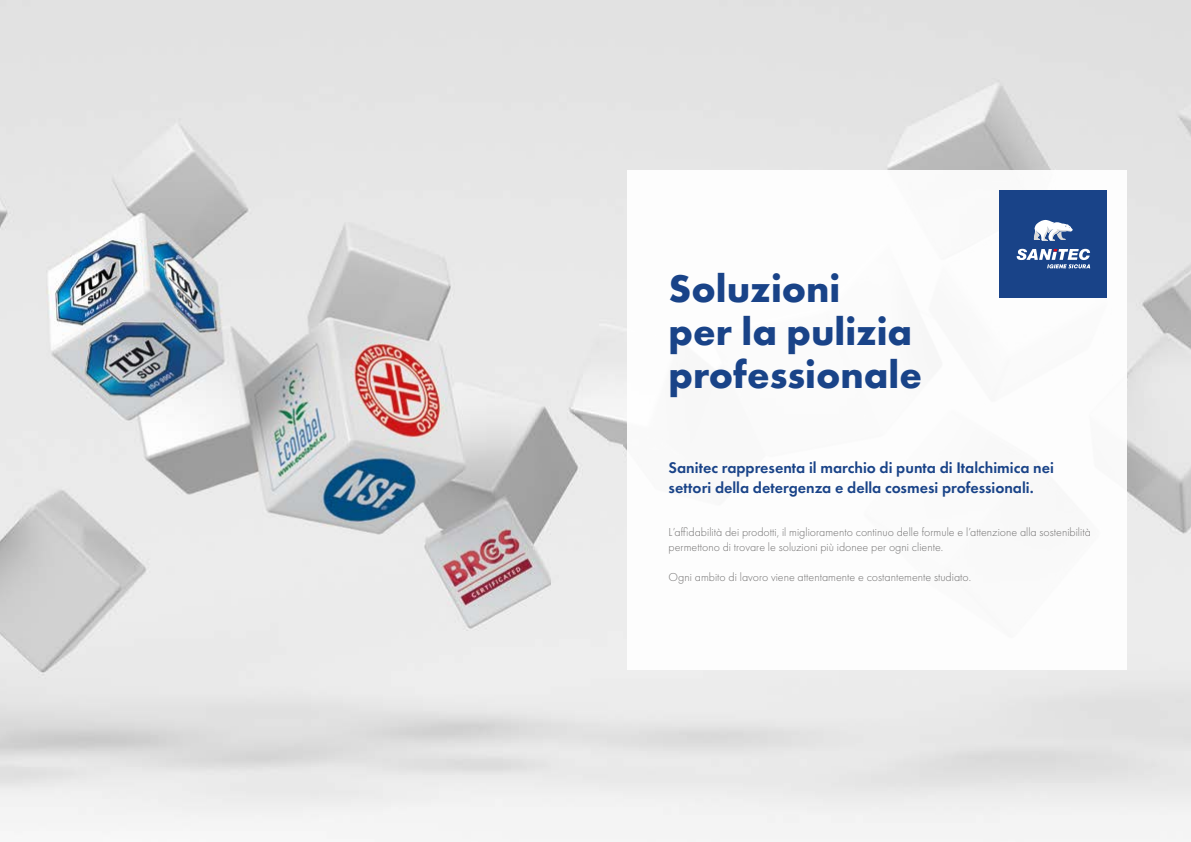
<style>
.page{position:relative;width:1191px;height:842px;background:#fff}
.page>*{position:absolute;margin:0;border:0;box-sizing:border-box;transform-origin:0 0}
.t1{font:700 40px/43px "Futura PT";color:#194388}
.t2{font:600 16px/19.2px "Futura PT";color:#194388}
.t3{font:300 12px/15px "Futura PT";color:#706f6f}
</style>
<div class="page">
<img style="left:0;top:0;width:1191px;height:842px">
<div style="left:626px;top:170px;width:500px;height:500px;background:#fff"></div>
<div style="left:999px;top:190px;width:108px;height:107px;background:#194388"></div>
<svg style="left:1033px;top:220px;width:39px;height:21px"></svg>
<svg style="left:1016px;top:249px;width:74px;height:19px"></svg>
<h1 class="t1" style="left:668px;top:266px;width:255px">Soluzioni<br>per la pulizia professionale</h1>
<h2 class="t2" style="left:668px;top:458px;width:387px">Sanitec rappresenta il marchio di punta di Italchimica nei settori della detergenza e della cosmesi professionali.</h2>
<p class="t3" style="left:668px;top:525px;width:424px">L’affidabilità dei prodotti, il miglioramento continuo delle formule e l’attenzione alla sostenibilità permettono di trovare le soluzioni più idonee per ogni cliente.</p>
<p class="t3" style="left:668px;top:570px;width:304px">Ogni ambito di lavoro viene attentamente e costantemente studiato.</p>
</div>
